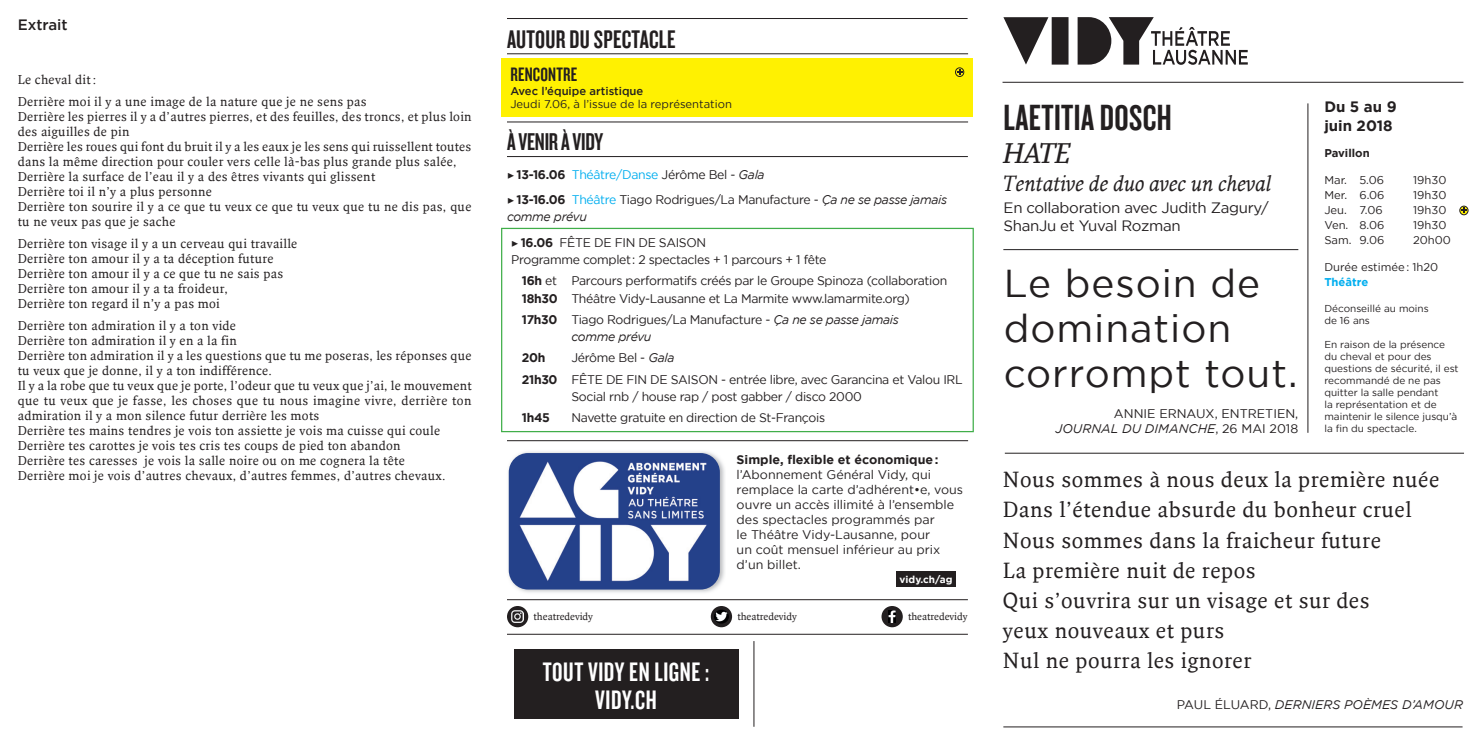
<style>
.page{position:relative;width:1482px;height:745px;background:#fff}
.page>*{position:absolute;margin:0;border:0;box-sizing:border-box;transform-origin:0 0}
.t1{font:38.75px/45px "Gotham";letter-spacing:.025em;color:#231f20}
.t2{font:37.5px "Knockout 48 Featherweight";letter-spacing:.01em;color:#231f20}
.t3{font:27.5px/27.5px "Knockout 48 Featherweight";letter-spacing:.02em;color:#fff;text-align:center}
.t4{font:italic 600 27.5px "Fresco";color:#231f20}
.t5{font:26.25px "Knockout 48 Featherweight";letter-spacing:.01em;color:#231f20}
.t6{font:25px "Knockout 48 Featherweight";letter-spacing:-.01em;color:#231f20}
.t7{font:21.25px/30px "Fresco";letter-spacing:.025em;color:#231f20}
.t8{font:italic 21.25px "Fresco";letter-spacing:-.02em;color:#231f20}
.t9{font:20px "Knockout 48 Featherweight";letter-spacing:.01em;color:#231f20}
.t10{font:15px/18px "Gotham";letter-spacing:-.02em;color:#231f20}
.t11{font:700 15px/18.8px "Gotham";color:#231f20}
.t12{font:500 15px "Gotham";color:#231f20}
.t13{font:12.5px/15px "Fresco";letter-spacing:.025em;color:#231f20}
.t14{font:12.5px/17.5px "Gotham";letter-spacing:-.025em;color:#231f20}
.t15{font:12.5px/15px "Gotham";color:#231f20}
.t16{font:700 12.5px "Gotham";color:#231f20}
.t17{font:italic 12.5px "Gotham";color:#231f20}
.t18{font:italic 12.5px "Gotham";letter-spacing:-.025em;color:#231f20}
.t19{font:11.25px "Gotham";color:#231f20}
.t20{font:500 11.25px "Gotham";color:#231f20}
.t21{font:700 11.25px "Gotham";color:#231f20}
.t22{font:700 11.25px "Gotham";letter-spacing:-.005em;color:#00aeef}
.t23{font:10px/12px "Gotham";color:#231f20}
.t24{font:10px "Fresco";letter-spacing:-.005em;color:#231f20}
.t25{font:700 10px "Gotham";color:#fff}
.s1{font-family:"Minion Pro"}
.s2{font-weight:700}
.s3{color:#00aeef}
.s4{font-style:italic}
.s5{font-style:normal}
</style>
<div class="page">
<hr style="left:1002px;top:82px;width:461px;height:1px;background:#231f20">
<hr style="left:1003px;top:726px;width:459px;height:1px;background:#231f20">
<svg style="left:1003px;top:17px;width:244px;height:48px"></svg>
<hr style="left:1003px;top:249px;width:295px;height:1px;background:#231f20">
<hr style="left:1004px;top:452px;width:459px;height:1px;background:#231f20">
<hr style="left:1307px;top:103px;width:1px;height:329px;background:#231f20">
<div style="left:514px;top:649px;width:224px;height:69px;background:#231f20"></div>
<hr style="left:753px;top:640px;width:1px;height:86px;background:#231f20">
<hr style="left:507px;top:633px;width:460px;height:1px;background:#231f20">
<hr style="left:507px;top:599px;width:460px;height:1px;background:#231f20">
<hr style="left:507px;top:54px;width:461px;height:1px;background:#231f20">
<hr style="left:507px;top:122px;width:461px;height:1px;background:#231f20">
<hr style="left:507px;top:18px;width:460px;height:1px;background:#231f20">
<hr style="left:507px;top:440px;width:461px;height:1px;background:#231f20">
<hr style="left:507px;top:156px;width:460px;height:1px;background:#231f20">
<svg style="left:507px;top:605px;width:21px;height:22px"></svg>
<svg style="left:511px;top:610px;width:12px;height:12px"></svg>
<svg style="left:710px;top:605px;width:22px;height:22px"></svg>
<img style="left:714px;top:609px;width:14px;height:14px">
<svg style="left:881px;top:605px;width:21px;height:22px"></svg>
<svg style="left:888px;top:609px;width:7px;height:13px"></svg>
<div style="left:501px;top:59px;width:471px;height:58px;background:#fff101"></div>
<div style="left:955px;top:68px;width:8px;height:9px;border:1px solid #231f20;border-radius:50%"></div>
<svg style="left:956px;top:69px;width:6px;height:6px"></svg>
<div style="left:501px;top:228px;width:472px;height:204px;border:1px solid #40ae49"></div>
<div style="left:1459px;top:206px;width:8px;height:9px;border:1px solid #231f20;border-radius:50%"></div>
<svg style="left:1460px;top:207px;width:6px;height:6px"></svg>
<div style="left:896px;top:571px;width:59px;height:15px;background:#231f20"></div>
<img style="left:518px;top:451px;width:207px;height:142px">
<img style="left:508px;top:453px;width:211px;height:136px">
<p class="t12" style="left:18px;top:15px;width:51px">Extrait</p>
<p class="t13" style="left:18px;top:68px;width:350px;line-height:22.1px">Le cheval dit :<br>Derrière moi il y a une image de la nature que je ne sens pas</p>
<p class="t13" style="left:18px;top:108px;width:455px">Derrière les pierres il y a d’autres pierres, et des feuilles, des troncs, et plus loin des aiguilles de pin<br>Derrière les roues qui font du bruit il y a les eaux je les sens qui ruissellent toutes dans la même direction pour couler vers celle là-bas plus grande plus salée, Derrière la surface de l’eau il y a des êtres vivants qui glissent<br>Derrière toi il n’y a plus personne<br>Derrière ton sourire il y a ce que tu veux ce que tu veux que tu ne dis pas, que tu ne veux pas que je sache</p>
<p class="t13" style="left:18px;top:235px;width:281px">Derrière ton visage il y a un cerveau qui travaille Derrière ton amour il y a ta déception future Derrière ton amour il y a ce que tu ne sais pas Derrière ton amour il y a ta froideur,<br>Derrière ton regard il n’y a pas moi</p>
<p class="t13" style="left:18px;top:317px;width:455px">Derrière ton admiration il y a ton vide<br>Derrière ton admiration il y en a la fin<br>Derrière ton admiration il y a les questions que tu me poseras, les réponses que tu veux que je donne, il y a ton indifférence.<br>Il y a la robe que tu veux que je porte, l’odeur que tu veux que j’ai, le mouvement que tu veux que je fasse, les choses que tu nous imagine vivre, derrière ton admiration il y a mon silence futur derrière les mots<br>Derrière tes mains tendres je vois ton assiette je vois ma cuisse qui coule Derrière tes carottes je vois tes cris tes coups de pied ton abandon<br>Derrière tes caresses je vois la salle noire ou on me cognera la tête<br>Derrière moi je vois d’autres chevaux, d’autres femmes, d’autres chevaux.</p>
<h3 class="t5" style="left:507px;top:23px;width:170px">AUTOUR DU SPECTACLE</h3>
<h3 class="t9" style="left:510px;top:62px;width:68px">RENCONTRE</h3>
<p class="t20" style="left:510px;top:83px;width:134px">Avec l’équipe artistique</p>
<p class="t19" style="left:510px;top:97px;width:223px">Jeudi 7.06, à l’issue de la représentation</p>
<h3 class="t6" style="left:507px;top:126px;width:98px">À VENIR À VIDY</h3>
<p class="t14" style="left:507px;top:162px;width:441px;line-height:24.6px"><span class="s1">▶</span> <span class="s2">13-16.06</span> <span class="s3">Théâtre/Danse</span> Jérôme Bel - <span class="s4">Gala<br></span><span class="s1">▶</span> <span class="s2">13-16.06</span> <span class="s3">Théâtre</span> Tiago Rodrigues/La Manufacture - <span class="s4">Ça ne se passe jamais</span></p>
<p class="t18" style="left:507px;top:209px;width:82px">comme prévu</p>
<p class="t14" style="left:511px;top:233px;width:317px"><span class="s1">▶</span> <span class="s2">16.06</span> FÊTE DE FIN DE SAISON<br>Programme complet : 2 spectacles + 1 parcours + 1 fête</p>
<p class="t14" style="left:521px;top:271px;width:427px"><span class="s2">16h</span> et Parcours performatifs créés par le Groupe Spinoza (collaboration<br><span class="s2">18h30</span> Théâtre Vidy-Lausanne et La Marmite www.lamarmite.org)</p>
<p class="t14" style="left:571px;top:310px;width:329px;text-indent:-50px"><span class="s2">17h30</span> Tiago Rodrigues/La Manufacture - <span class="s4">Ça ne se passe jamais comme prévu</span></p>
<p class="t16" style="left:521px;top:349px;width:25px">20h</p>
<p class="t14" style="left:521px;top:347px;width:442px;line-height:21px;text-indent:50px">Jérôme Bel - <span class="s4">Gala<br></span><span class="s2">21h30</span> FÊTE DE FIN DE SAISON - entrée libre, avec Garancina et Valou IRL</p>
<p class="t14" style="left:571px;top:387px;width:292px">Social rnb / house rap / post gabber / disco 2000</p>
<p class="t16" style="left:521px;top:409px;width:30px">1h45</p>
<p class="t14" style="left:571px;top:408px;width:255px">Navette gratuite en direction de St-François</p>
<p class="t16" style="left:736px;top:451px;width:203px">Simple, flexible et économique :</p>
<p class="t15" style="left:736px;top:466px;width:228px">l’Abonnement Général Vidy, qui remplace la carte d’adhérent•e, vous ouvre un accès illimité à l’ensemble des spectacles programmés par<br>le Théâtre Vidy-Lausanne, pour<br>un coût mensuel inférieur au prix d’un billet.</p>
<p class="t25" style="left:899px;top:572px;width:54px">vidy.ch/ag</p>
<p class="t24" style="left:533px;top:610px;width:61px">theatredevidy</p>
<p class="t24" style="left:737px;top:610px;width:61px">theatredevidy</p>
<p class="t24" style="left:908px;top:610px;width:61px">theatredevidy</p>
<h3 class="t3" style="left:543px;top:657px;width:168px">TOUT VIDY EN LIGNE :<br>VIDY.CH</h3>
<h2 class="t2" style="left:1003px;top:95px;width:170px">LAETITIA DOSCH</h2>
<h3 class="t4" style="left:1003px;top:136px;width:69px">HATE</h3>
<h3 class="t8" style="left:1003px;top:170px;width:269px">Tentative de duo avec un cheval</h3>
<p class="t10" style="left:1003px;top:198px;width:267px">En collaboration avec Judith Zagury/<br>ShanJu et Yuval Rozman</p>
<h1 class="t1" style="left:1003px;top:259px;width:295px">Le besoin de domination corrompt tout.</h1>
<p class="t15" style="left:1055px;top:405px;width:244px;text-align:right">ANNIE ERNAUX, ENTRETIEN,<br><span class="s4">JOURNAL DU DIMANCHE</span>, 26 MAI 2018</p>
<p class="t11" style="left:1324px;top:97px;width:74px">Du 5 au 9 juin 2018</p>
<p class="t21" style="left:1324px;top:146px;width:47px">Pavillon</p>
<p class="t19" style="left:1324px;top:173px;width:61px">Mar. 5.06</p>
<p class="t19" style="left:1412px;top:173px;width:35px">19h30</p>
<p class="t19" style="left:1324px;top:188px;width:62px">Mer. 6.06</p>
<p class="t19" style="left:1412px;top:188px;width:35px">19h30</p>
<p class="t19" style="left:1324px;top:203px;width:60px">Jeu. 7.06</p>
<p class="t19" style="left:1412px;top:203px;width:35px">19h30</p>
<p class="t19" style="left:1324px;top:218px;width:61px">Ven. 8.06</p>
<p class="t19" style="left:1412px;top:218px;width:35px">19h30</p>
<p class="t19" style="left:1324px;top:233px;width:62px">Sam. 9.06</p>
<p class="t19" style="left:1412px;top:233px;width:39px">20h00</p>
<p class="t19" style="left:1324px;top:260px;width:115px">Durée estimée : 1h20</p>
<p class="t22" style="left:1324px;top:275px;width:45px">Théâtre</p>
<p class="t23" style="left:1324px;top:302px;width:106px">Déconseillé au moins de 16 ans</p>
<p class="t23" style="left:1324px;top:338px;width:136px">En raison de la présence du cheval et pour des questions de sécurité, il est recommandé de ne pas quitter la salle pendant<br>la représentation et de maintenir le silence jusqu’à la fin du spectacle.</p>
<h3 class="t7" style="left:1002px;top:464px;width:438px">Nous sommes à nous deux la première nuée<br>Dans l’étendue absurde du bonheur cruel<br>Nous sommes dans la fraicheur future<br>La première nuit de repos<br>Qui s’ouvrira sur un visage et sur des<br>yeux nouveaux et purs<br>Nul ne pourra les ignorer</h3>
<p class="t17" style="left:1176px;top:696px;width:287px"><span class="s5">PAUL ÉLUARD,</span> DERNIERS POÈMES D’AMOUR</p>
</div>
